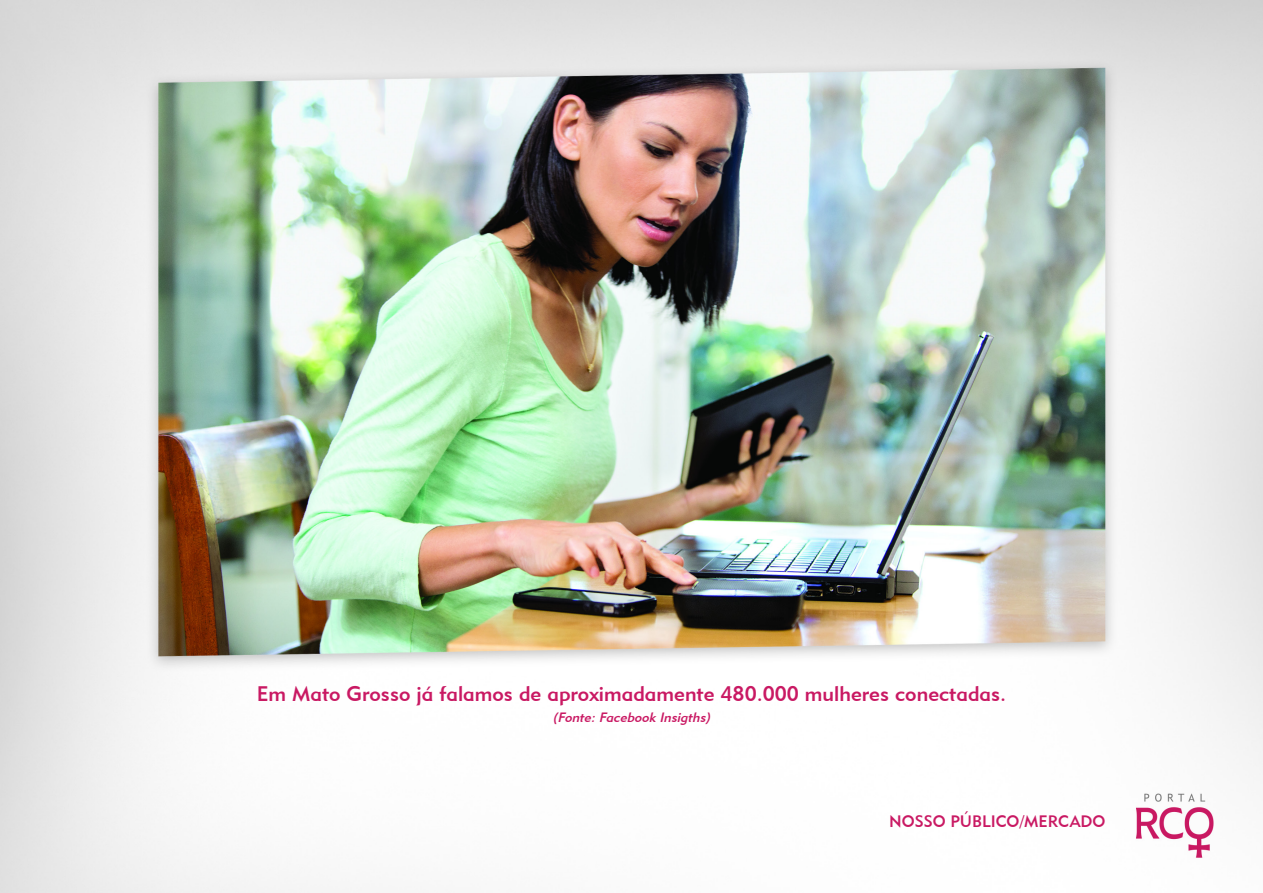
<style>
.page{position:relative;width:1263px;height:893px;background:#fff}
.page>*{position:absolute;margin:0;border:0;box-sizing:border-box;transform-origin:0 0}
.t1{font:21px "Geometric 415 BT Medium A";color:#c91963}
.t2{font:16.5px "Geometric 415 BT Medium A";color:#c91963}
.t3{font:italic 13.5px "Geometric 415 BT Medium A";color:#c91963}
</style>
<div class="page">
<img style="left:0;top:0;width:1263px;height:893px">
<p class="t1" style="left:257px;top:681px;width:751px">Em Mato Grosso já falamos de aproximadamente 480.000 mulheres conectadas.</p>
<p class="t3" style="left:553px;top:709px;width:162px">(Fonte:Facebook Insigths)</p>
<p class="t2" style="left:889px;top:811px;width:218px">NOSSO PÚBLICO/MERCADO</p>
</div>
